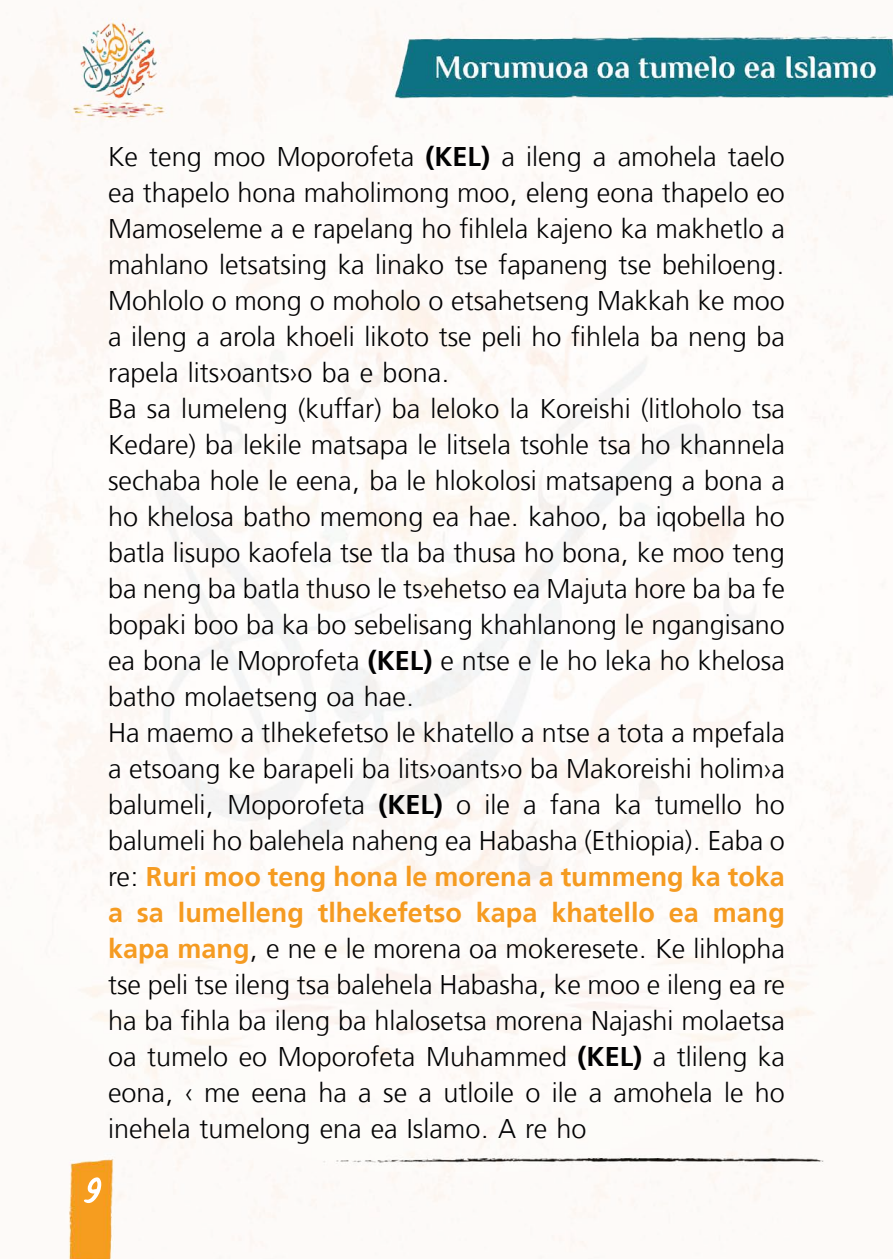
<style>
.page{position:relative;width:893px;height:1259px;background:#fff}
.page>*{position:absolute;margin:0;border:0;box-sizing:border-box;transform-origin:0 0}
.t1{font:66px "A Arslan Wessam A A Arslan Wessam A";color:#fff}
.t2{font:300 27px/36px "Frutiger LT Arabic 45";color:#020203}
.t3{font:700 27px/36px "Frutiger LT Arabic 65";color:#f59b21}
.s1{font-family:"Frutiger LT Arabic 65";font-weight:700}
.s2{font-family:"Frutiger LT Arabic 45";font-weight:300;color:#020203}
.s3{font-family:"Frutiger LT Arabic 65";font-weight:700;color:#f59b21}
</style>
<div class="page">
<img style="left:2px;top:6px;width:891px;height:1253px">
<p class="t2" style="left:108px;top:138px;width:678px">Ke teng moo Moporofeta <span class="s1">(KEL)</span> a ileng a amohela taelo ea thapelo hona maholimong moo, eleng eona thapelo eo Mamoseleme a e rapelang ho fihlela kajeno ka makhetlo a mahlano letsatsing ka linako tse fapaneng tse behiloeng.<br>Mohlolo o mong o moholo o etsahetseng Makkah ke moo a ileng a arola khoeli likoto tse peli ho fihlela ba neng ba rapela lits›oants›o ba e bona.<br>Ba sa lumeleng (kuffar) ba leloko la Koreishi (litloholo tsa Kedare) ba lekile matsapa le litsela tsohle tsa ho khannela sechaba hole le eena, ba le hlokolosi matsapeng a bona a ho khelosa batho memong ea hae. kahoo, ba iqobella ho batla lisupo kaofela tse tla ba thusa ho bona, ke moo teng ba neng ba batla thuso le ts›ehetso ea Majuta hore ba ba fe bopaki boo ba ka bo sebelisang khahlanong le ngangisano ea bona le Moprofeta <span class="s1">(KEL)</span> e ntse e le ho leka ho khelosa batho molaetseng oa hae.<br>Ha maemo a tlhekefetso le khatello a ntse a tota a mpefala a etsoang ke barapeli ba lits›oants›o ba Makoreishi holim›a balumeli, Moporofeta <span class="s1">(KEL)</span> o ile a fana ka tumello ho balumeli ho balehela naheng ea Habasha (Ethiopia). Eaba o</p>
<p class="t3" style="left:108px;top:858px;width:678px"><span class="s2">re:</span> Ruri moo teng hona le morena a tummeng ka toka a sa lumelleng tlhekefetso kapa khatello ea mang</p>
<p class="t2" style="left:108px;top:930px;width:678px;text-align:justify"><span class="s3">kapa mang</span>, e ne e le morena oa mokeresete. Ke lihlopha tse peli tse ileng tsa balehela Habasha, ke moo e ileng ea re ha ba fihla ba ileng ba hlalosetsa morena Najashi molaetsa oa tumelo eo Moporofeta Muhammed <span class="s1">(KEL)</span> a tlileng ka eona, ‹ me eena ha a se a utloile o ile a amohela le ho inehela tumelong ena ea Islamo. A re ho</p>
<h1 class="t1" style="left:84px;top:1141px;width:20px">9</h1>
</div>
